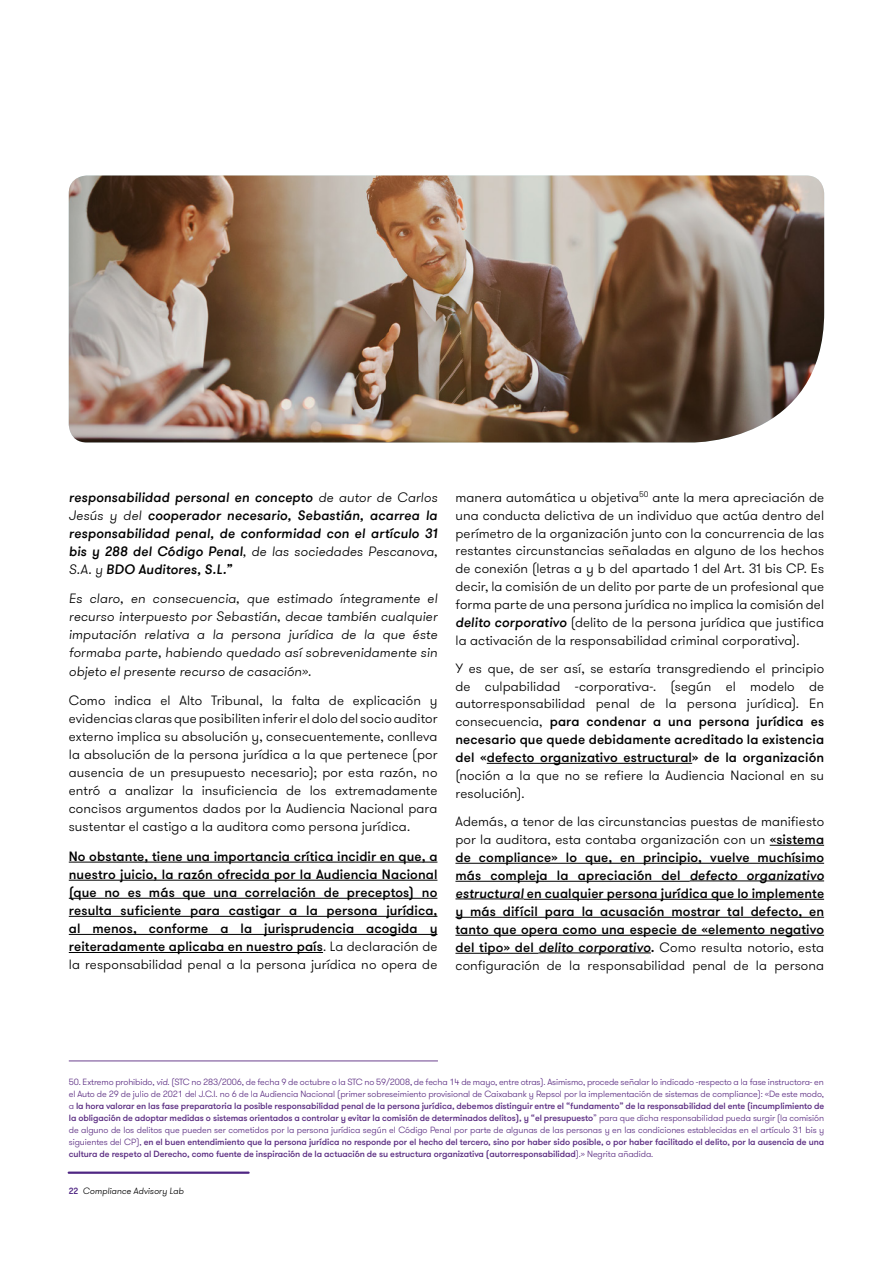
<style>
.page{position:relative;width:893px;height:1263px;background:#fff}
.page>*{position:absolute;margin:0;border:0;box-sizing:border-box;transform-origin:0 0}
.t1{font:300 13.5px/17.9px "GT Walsheim Pro";letter-spacing:.005em;color:#000;text-align:justify}
.t2{font:500 13.5px/18px "GT Walsheim Pro";letter-spacing:.01em;color:#000;text-align:justify}
.t3{font:italic 300 13.5px/18.1px "GT Walsheim Pro";letter-spacing:.005em;color:#000;text-align:justify}
.t4{font:italic 500 13.5px/18px "GT Walsheim Pro";letter-spacing:.005em;color:#000;text-align:justify}
.t5{font:300 9px/12px "GT Walsheim Pro";letter-spacing:-.01em;color:#5b2d82;text-align:justify}
.t6{font:italic 300 9px "GT Walsheim Pro";color:#000}
.s1{font-weight:300}
.s2{font-weight:500;font-style:italic}
.s3{font-weight:500}
.s4{font-style:italic}
.s5{font-weight:500;font-style:normal;color:#4f2683}
</style>
<div class="page">
<hr style="left:69px;top:1171px;width:180px;height:3px;background:#4f2683">
<hr style="left:69px;top:1060px;width:369px;height:2px;background:#5b2d82">
<hr style="left:69px;top:862px;width:368px;height:1px;background:#000">
<hr style="left:69px;top:880px;width:368px;height:1px;background:#000">
<hr style="left:69px;top:898px;width:368px;height:1px;background:#000">
<hr style="left:69px;top:916px;width:368px;height:1px;background:#000">
<hr style="left:69px;top:934px;width:368px;height:1px;background:#000">
<hr style="left:69px;top:952px;width:254px;height:1px;background:#000">
<hr style="left:487px;top:763px;width:205px;height:1px;background:#000">
<hr style="left:770px;top:845px;width:54px;height:1px;background:#000">
<hr style="left:455px;top:863px;width:369px;height:1px;background:#000">
<hr style="left:455px;top:881px;width:235px;height:1px;background:#000">
<hr style="left:690px;top:880px;width:134px;height:1px;background:#000">
<hr style="left:455px;top:898px;width:69px;height:1px;background:#000">
<hr style="left:524px;top:899px;width:300px;height:1px;background:#000">
<hr style="left:455px;top:917px;width:369px;height:1px;background:#000">
<hr style="left:455px;top:935px;width:369px;height:1px;background:#000">
<hr style="left:455px;top:953px;width:84px;height:1px;background:#000">
<hr style="left:539px;top:952px;width:112px;height:1px;background:#000">
<img style="left:69px;top:176px;width:755px;height:266px">
<p class="t4" style="left:69px;top:488px;width:370px">responsabilidad personal en concepto <span class="s1">de autor de Carlos Jesús y del</span> cooperador necesario, Sebastián, acarrea la responsabilidad penal, de conformidad con el artículo 31 bis y 288 del Código Penal<span class="s1">, de las sociedades Pescanova, S.A. y</span> BDO Auditores, S.L.”</p>
<p class="t3" style="left:69px;top:590px;width:370px">Es claro, en consecuencia, que estimado íntegramente el recurso interpuesto por Sebastián, decae también cualquier imputación relativa a la persona jurídica de la que éste formaba parte, habiendo quedado así sobrevenidamente sin objeto el presente recurso de casación».</p>
<p class="t1" style="left:69px;top:691px;width:370px">Como indica el Alto Tribunal, la falta de explicación y evidencias claras que posibiliten inferir el dolo del socio auditor externo implica su absolución y, consecuentemente, conlleva la absolución de la persona jurídica a la que pertenece (por ausencia de un presupuesto necesario); por esta razón, no entró a analizar la insuficiencia de los extremadamente concisos argumentos dados por la Audiencia Nacional para sustentar el castigo a la auditora como persona jurídica.</p>
<p class="t2" style="left:69px;top:847px;width:370px">No obstante, tiene una importancia crítica incidir en que, a nuestro juicio, la razón ofrecida por la Audiencia Nacional (que no es más que una correlación de preceptos) no resulta suficiente para castigar a la persona jurídica, al menos, conforme a la jurisprudencia acogida y reiteradamente aplicaba en nuestro país<span class="s1">. La declaración de la responsabilidad penal a la persona jurídica no opera de</span></p>
<p class="t1" style="left:455px;top:488px;width:370px">manera automática u objetiva<sup>50</sup> ante la mera apreciación de una conducta delictiva de un individuo que actúa dentro del perímetro de la organización junto con la concurrencia de las restantes circunstancias señaladas en alguno de los hechos de conexión (letras a y b del apartado 1 del Art. 31 bis CP. Es decir, la comisión de un delito por parte de un profesional que forma parte de una persona jurídica no implica la comisión del <span class="s2">delito corporativo</span> (delito de la persona jurídica que justifica la activación de la responsabilidad criminal corporativa).</p>
<p class="t1" style="left:455px;top:659px;width:370px">Y es que, de ser así, se estaría transgrediendo el principio de culpabilidad -corporativa-. (según el modelo de autorresponsabilidad penal de la persona jurídica). En consecuencia, <span class="s3">para condenar a una persona jurídica es necesario que quede debidamente acreditado la existencia del «defecto organizativo estructural» de la organización</span></p>
<p class="t1" style="left:455px;top:766px;width:370px">(noción a la que no se refiere la Audiencia Nacional en su resolución).</p>
<p class="t2" style="left:455px;top:812px;width:370px"><span class="s1">Además, a tenor de las circunstancias puestas de manifiesto por la auditora, esta contaba organización con un</span> «sistema de compliance» lo que, en principio, vuelve muchísimo más compleja la apreciación del <span class="s4">defecto organizativo estructural</span> en cualquier persona jurídica que lo implemente y más difícil para la acusación mostrar tal defecto, en tanto que opera como una especie de «elemento negativo del tipo» del <span class="s4">delito corporativo</span>. <span class="s1">Como resulta notorio, esta configuración de la responsabilidad penal de la persona</span></p>
<p class="t5" style="left:69px;top:1076px;width:757px">50. Extremo prohibido, <span class="s4">vid</span>. (STC nº 283/2006, de fecha 9 de octubre o la STC nº 59/2008, de fecha 14 de mayo, entre otras). Asimismo, procede señalar lo indicado -respecto a la fase instructora- en el Auto de 29 de julio de 2021 del J.C.I. nº 6 de la Audiencia Nacional (primer sobreseimiento provisional de Caixabank y Repsol por la implementación de sistemas de compliance): «De este modo, a <span class="s3">la hora valorar en las fase preparatoria la posible responsabilidad penal de la persona jurídica, debemos distinguir entre el “fundamento” de la responsabilidad del ente (incumplimiento de la obligación de adoptar medidas o sistemas orientados a controlar y evitar la comisión de determinados delitos), y “el presupuesto</span>” para que dicha responsabilidad pueda surgir (la comisión de alguno de los delitos que pueden ser cometidos por la persona jurídica según el Código Penal por parte de algunas de las personas y en las condiciones establecidas en el artículo 31 bis y siguientes del CP), <span class="s3">en el buen entendimiento que la persona jurídica no responde por el hecho del tercero, sino por haber sido posible, o por haber facilitado el delito, por la ausencia de una cultura de respeto al Derecho, como fuente de inspiración de la actuación de su estructura organizativa (autorresponsabilidad</span>).» Negrita añadida.</p>
<p class="t6" style="left:69px;top:1185px;width:117px"><span class="s5">22</span> Compliance Advisory Lab</p>
</div>
